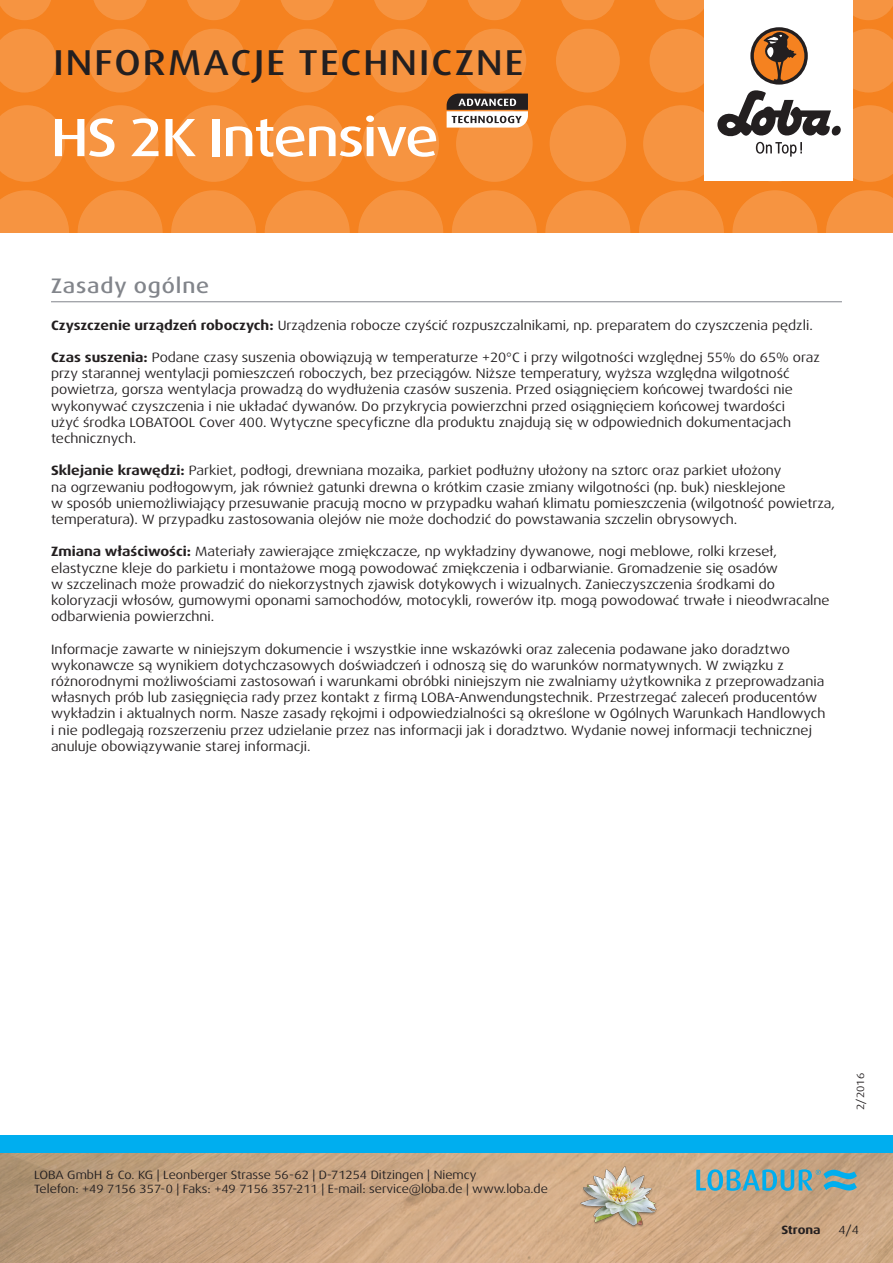
<style>
.page{position:relative;width:893px;height:1263px;background:#fff}
.page>*{position:absolute;margin:0;border:0;box-sizing:border-box;transform-origin:0 0}
.t1{font:500 expanded 54px "Dax Pro";letter-spacing:-.025em;color:#fff}
.t2{font:500 expanded 36px "Dax Pro";letter-spacing:.06em;color:#231f20}
.Titel_grau{font:500 expanded 21px "Dax Pro";letter-spacing:.04em;color:#82858b}
.Text{font:expanded 13.5px/16.2px "Dax Pro";color:#231f20}
.t3{font:expanded 12px/14.4px "Dax Pro";color:#231f20}
.t4{font:700 expanded 12px "Dax Pro";color:#231f20}
.t5{font:expanded 10.5px "Dax Pro";color:#231f20}
.s1{font-weight:700}
</style>
<div class="page">
<div style="left:0;top:0;width:893px;height:233px;background:#f58220"></div>
<svg style="left:0;top:190px;width:69px;height:43px"></svg>
<svg style="left:78px;top:190px;width:85px;height:85px;fill:#f69441"></svg>
<svg style="left:171px;top:190px;width:85px;height:85px;fill:#f69441"></svg>
<svg style="left:265px;top:190px;width:85px;height:85px;fill:#f69441"></svg>
<svg style="left:358px;top:190px;width:85px;height:85px;fill:#f69441"></svg>
<svg style="left:545px;top:190px;width:85px;height:85px;fill:#f69441"></svg>
<svg style="left:452px;top:190px;width:85px;height:85px;fill:#f69441"></svg>
<svg style="left:732px;top:190px;width:85px;height:85px;fill:#f69441"></svg>
<svg style="left:639px;top:190px;width:85px;height:85px;fill:#f69441"></svg>
<svg style="left:826px;top:190px;width:67px;height:43px"></svg>
<svg style="left:0;top:105px;width:65px;height:77px"></svg>
<svg style="left:82px;top:105px;width:76px;height:77px"></svg>
<svg style="left:175px;top:105px;width:77px;height:77px"></svg>
<svg style="left:269px;top:105px;width:76px;height:77px"></svg>
<svg style="left:362px;top:105px;width:77px;height:77px"></svg>
<svg style="left:550px;top:105px;width:76px;height:77px"></svg>
<svg style="left:0;top:29px;width:56px;height:63px"></svg>
<svg style="left:182px;top:29px;width:64px;height:63px"></svg>
<svg style="left:88px;top:29px;width:64px;height:63px"></svg>
<svg style="left:275px;top:29px;width:64px;height:63px"></svg>
<svg style="left:369px;top:29px;width:64px;height:63px"></svg>
<svg style="left:556px;top:29px;width:64px;height:63px"></svg>
<svg style="left:0;top:0;width:51px;height:20px"></svg>
<svg style="left:187px;top:0;width:53px;height:20px"></svg>
<svg style="left:468px;top:0;width:53px;height:20px"></svg>
<svg style="left:655px;top:0;width:49px;height:20px"></svg>
<svg style="left:93px;top:0;width:54px;height:20px"></svg>
<svg style="left:374px;top:0;width:54px;height:20px"></svg>
<svg style="left:281px;top:0;width:53px;height:20px"></svg>
<svg style="left:561px;top:0;width:54px;height:20px"></svg>
<svg style="left:853px;top:0;width:40px;height:20px"></svg>
<img style="left:0;top:1152px;width:893px;height:111px">
<div style="left:0;top:1135px;width:893px;height:17px;background:#00aeef"></div>
<div style="left:704px;top:0;width:149px;height:181px;background:#fff"></div>
<svg style="left:643px;top:28px;width:250px;height:154px"></svg>
<img style="left:578px;top:1161px;width:82px;height:81px">
<svg style="left:696px;top:1169px;width:161px;height:22px;background:#74a7ae"></svg>
<hr style="left:51px;top:301px;width:791px;height:1px;background:#82858b">
<svg style="left:447px;top:29px;width:86px;height:153px"></svg>
<h2 class="t2" style="left:53px;top:40px;width:471px">INFORMACJE TECHNICZNE</h2>
<p class="t1" style="left:51px;top:103px;width:389px">HS 2K Intensive</p>
<p class="Titel_grau" style="left:51px;top:272px;width:160px">Zasady ogólne</p>
<p class="Text" style="left:51px;top:317px;width:763px"><span class="s1">Czyszczenie urządzeń roboczych:</span> Urządzenia robocze czyścić rozpuszczalnikami, np. preparatem do czyszczenia pędzli.</p>
<p class="Text" style="left:51px;top:349px;width:770px"><span class="s1">Czas suszenia:</span> Podane czasy suszenia obowiązują w temperaturze +20°C i przy wilgotności względnej 55% do 65% oraz przy starannej wentylacji pomieszczeń roboczych, bez przeciągów. Niższe temperatury, wyższa względna wilgotność powietrza, gorsza wentylacja prowadzą do wydłużenia czasów suszenia. Przed osiągnięciem końcowej twardości nie wykonywać czyszczenia i nie układać dywanów. Do przykrycia powierzchni przed osiągnięciem końcowej twardości<br>użyć środka LOBATOOL Cover 400. Wytyczne specyficzne dla produktu znajdują się w odpowiednich dokumentacjach technicznych.</p>
<p class="Text" style="left:51px;top:463px;width:785px"><span class="s1">Sklejanie krawędzi:</span> Parkiet, podłogi, drewniana mozaika, parkiet podłużny ułożony na sztorc oraz parkiet ułożony<br>na ogrzewaniu podłogowym, jak również gatunki drewna o krótkim czasie zmiany wilgotności (np. buk) niesklejone<br>w sposób uniemożliwiający przesuwanie pracują mocno w przypadku wahań klimatu pomieszczenia (wilgotność powietrza, temperatura). W przypadku zastosowania olejów nie może dochodzić do powstawania szczelin obrysowych.</p>
<p class="Text" style="left:51px;top:544px;width:780px"><span class="s1">Zmiana właściwości:</span> Materiały zawierające zmiękczacze, np wykładziny dywanowe, nogi meblowe, rolki krzeseł, elastyczne kleje do parkietu i montażowe mogą powodować zmiękczenia i odbarwianie. Gromadzenie się osadów<br>w szczelinach może prowadzić do niekorzystnych zjawisk dotykowych i wizualnych. Zanieczyszczenia środkami do koloryzacji włosów, gumowymi oponami samochodów, motocykli, rowerów itp. mogą powodować trwałe i nieodwracalne odbarwienia powierzchni.</p>
<p class="Text" style="left:51px;top:641px;width:776px">Informacje zawarte w niniejszym dokumencie i wszystkie inne wskazówki oraz zalecenia podawane jako doradztwo wykonawcze są wynikiem dotychczasowych doświadczeń i odnoszą się do warunków normatywnych. W związku z różnorodnymi możliwościami zastosowań i warunkami obróbki niniejszym nie zwalniamy użytkownika z przeprowadzania własnych prób lub zasięgnięcia rady przez kontakt z firmą LOBA-Anwendungstechnik. Przestrzegać zaleceń producentów wykładzin i aktualnych norm. Nasze zasady rękojmi i odpowiedzialności są określone w Ogólnych Warunkach Handlowych i nie podlegają rozszerzeniu przez udzielanie przez nas informacji jak i doradztwo. Wydanie nowej informacji technicznej anuluje obowiązywanie starej informacji.</p>
<p class="t3" style="left:34px;top:1167px;width:515px">LOBA GmbH &amp; Co. KG | Leonberger Strasse 56-62 | D-71254 Ditzingen | Niemcy<br>Telefon: +49 7156 357-0 | Faks: +49 7156 357-211 | E-mail: service@loba.de | www.loba.de</p>
<p class="t5" style="left:854px;top:1110px;width:38px;rotate:-90deg">2/2016</p>
<p class="t4" style="left:781px;top:1222px;width:41px">Strona</p>
<p class="t3" style="left:838px;top:1223px;width:22px">4/4</p>
</div>
